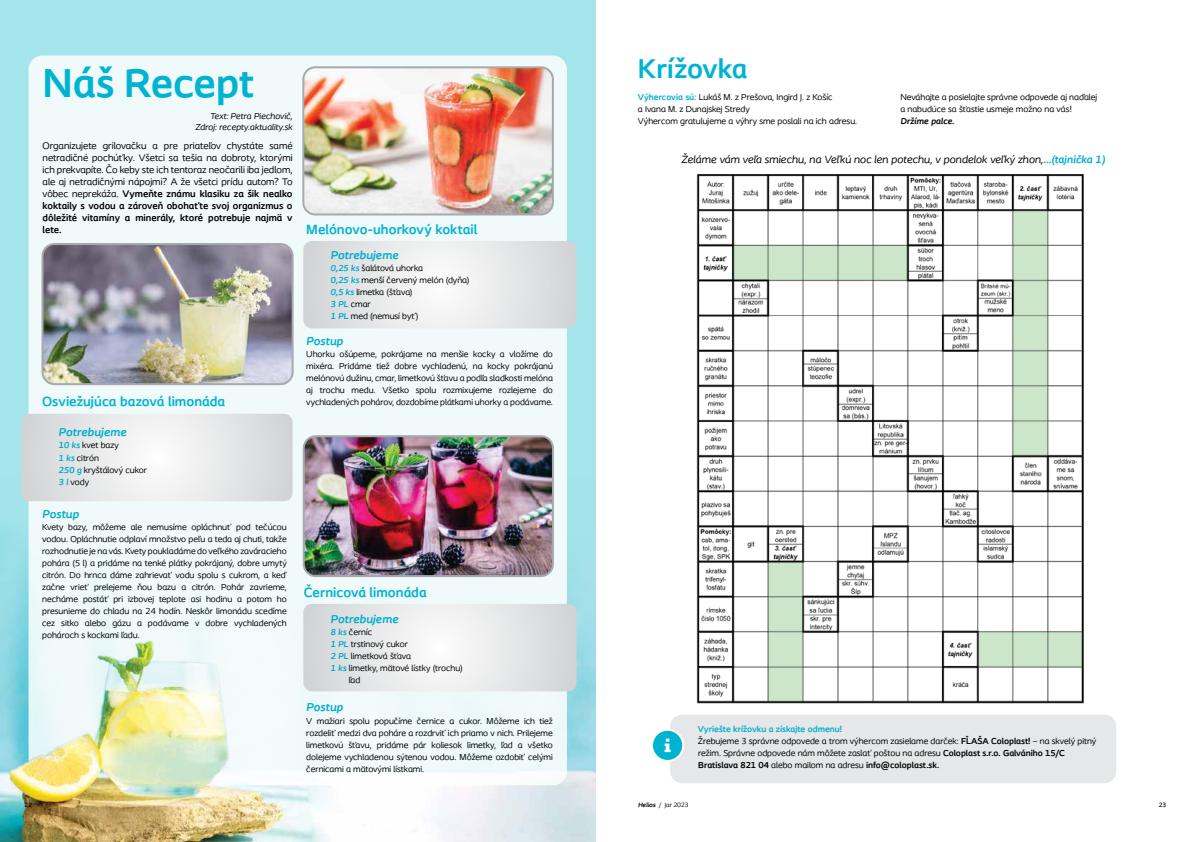
<style>
.page{position:relative;width:1191px;height:842px;background:#fff}
.page>*{position:absolute;margin:0;border:0;box-sizing:border-box;transform-origin:0 0}
.t1{font:700 42.2px "Coloplast";letter-spacing:-.005em;color:#00b4d1}
.t2{font:700 28.4px "Coloplast";letter-spacing:-.005em;color:#00b4d1}
.t3{font:700 14px "Coloplast";color:#00b4d1}
.t4{font:italic 700 12px "Coloplast";color:#00aecd}
.t5{font:italic 11px "Coloplast";color:#000}
.t6{font:10px/12px "Coloplast";color:#000;text-align:justify}
.t7{font:9px/12px "Coloplast";color:#000}
.t8{font:italic 9px/11px "Coloplast";color:#000;text-align:right}
.t9{font:italic 700 9px "Coloplast";color:#000}
.t10{font:6.5px "Coloplast";color:#000}
.t11{font:500 6.5px "Coloplast";color:#000}
.s1{font-weight:700}
.s2{font-weight:700;font-style:italic;color:#00adce}
.s3{font-weight:700;color:#00aecd}
.s4{font-weight:700;color:#00adce}
.s5{font-weight:700;font-style:italic}
</style>
<div class="page">
<img style="left:696px;top:175px;width:388px;height:528px">
<div style="left:670px;top:715px;width:446px;height:68px;background:#e6e7e8;border-radius:12px"></div>
<div style="left:652px;top:730px;width:31px;height:31px;background:#00b4d1;border-radius:50%"></div>
<svg style="left:664px;top:739px;width:6px;height:13px"></svg>
<div style="left:651px;top:729px;width:33px;height:33px;border:2px solid #fff;border-radius:50%"></div>
<div style="left:0;top:0;width:595px;height:842px;background:#a4e4eb"></div>
<img style="left:0;top:501px;width:595px;height:341px">
<div style="left:29px;top:55px;width:538px;height:730px;background:#f1fafb;border-radius:14px"></div>
<img style="left:0;top:634px;width:319px;height:208px">
<svg style="left:303px;top:241px;width:273px;height:87px"></svg>
<svg style="left:303px;top:604px;width:273px;height:87px"></svg>
<svg style="left:21px;top:414px;width:272px;height:87px"></svg>
<img style="left:305px;top:69px;width:247px;height:144px">
<div style="left:302px;top:66px;width:252px;height:149px;border:2px solid #a7a9ac;border-radius:12px"></div>
<img style="left:44px;top:246px;width:247px;height:136px">
<div style="left:41px;top:243px;width:253px;height:142px;border:2px solid #a7a9ac;border-radius:12px"></div>
<img style="left:305px;top:438px;width:246px;height:137px">
<div style="left:303px;top:435px;width:251px;height:142px;border:2px solid #a7a9ac;border-radius:12px"></div>
<h1 class="t1" style="left:43px;top:57px;width:213px">Náš Recept</h1>
<p class="t8" style="left:195px;top:110px;width:99px">Text: Petra Piechovič,<br>Zdroj: recepty.aktuality.sk</p>
<p class="t6" style="left:43px;top:140px;width:251px">Organizujete grilovačku a pre priateľov chystáte samé netradičné pochúťky. Všetci sa tešia na dobroty, ktorými ich prekvapíte. Čo keby ste ich tentoraz neočarili iba jedlom, ale aj netradičnými nápojmi? A že všetci prídu autom? To vôbec neprekáža. <span class="s1">Vymeňte známu klasiku za šik nealko koktaily s vodou a zároveň obohaťte svoj organizmus o dôležité vitamíny a minerály, ktoré potrebuje najmä v lete.</span></p>
<h3 class="t3" style="left:42px;top:393px;width:184px">Osviežujúca bazová limonáda</h3>
<h3 class="t4" style="left:59px;top:425px;width:69px">Potrebujeme</h3>
<p class="t7" style="left:59px;top:439px;width:90px;line-height:12.3px"><span class="s2">10 ks</span> kvet bazy<br><span class="s2">1 ks</span> citrón<br><span class="s2">250 g</span> kryštálový cukor<br><span class="s2">3 l</span> vody</p>
<h3 class="t4" style="left:42px;top:506px;width:38px">Postup</h3>
<p class="t7" style="left:42px;top:521px;width:246px;text-align:justify">Kvety bazy, môžeme ale nemusíme opláchnuť pod tečúcou vodou. Opláchnutie odplaví množstvo peľu a teda aj chuti, takže rozhodnutie je na vás. Kvety poukladáme do veľkého zaváracieho pohára (5 l) a pridáme na tenké plátky pokrájaný, dobre umytý citrón. Do hrnca dáme zahrievať vodu spolu s cukrom, a keď začne vrieť prelejeme ňou bazu a citrón. Pohár zavrieme, necháme postáť pri izbovej teplote asi hodinu a potom ho presunieme do chladu na 24 hodín. Neskôr limonádu scedíme cez sitko alebo gázu a podávame v dobre vychladených pohároch s kockami ľadu.</p>
<h3 class="t3" style="left:306px;top:221px;width:172px">Melónovo-uhorkový koktail</h3>
<h3 class="t4" style="left:330px;top:248px;width:69px">Potrebujeme</h3>
<p class="t7" style="left:330px;top:262px;width:140px"><span class="s2">0,25 ks</span> šalátová uhorka<br><span class="s2">0,25 ks</span> menší červený melón (dyňa)<br><span class="s2">0,5 ks</span> limetka (šťava)<br><span class="s2">3 PL</span> cmar<br><span class="s2">1 PL</span> med (nemusí byť)</p>
<h3 class="t4" style="left:306px;top:334px;width:38px">Postup</h3>
<p class="t7" style="left:306px;top:348px;width:248px;text-align:justify">Uhorku ošúpeme, pokrájame na menšie kocky a vložíme do mixéra. Pridáme tiež dobre vychladenú, na kocky pokrájanú melónovú dužinu, cmar, limetkovú šťavu a podľa sladkosti melóna aj trochu medu. Všetko spolu rozmixujeme rozlejeme do vychladených pohárov, dozdobíme plátkami uhorky a podávame.</p>
<h3 class="t3" style="left:304px;top:584px;width:124px">Černicová limonáda</h3>
<h3 class="t4" style="left:330px;top:611px;width:69px">Potrebujeme</h3>
<p class="t7" style="left:330px;top:625px;width:43px"><span class="s2">8 ks</span> černíc</p>
<p class="t7" style="left:330px;top:637px;width:79px"><span class="s2">1 PL</span> trstinový cukor</p>
<p class="t7" style="left:330px;top:650px;width:82px"><span class="s2">2 PL</span> limetková šťava</p>
<p class="t7" style="left:330px;top:662px;width:134px"><span class="s2">1 ks</span> limetky, mätové lístky (trochu)</p>
<p class="t7" style="left:349px;top:674px;width:13px">ľad</p>
<h3 class="t4" style="left:306px;top:700px;width:38px">Postup</h3>
<p class="t7" style="left:306px;top:715px;width:248px;text-align:justify">V mažiari spolu popučíme černice a cukor. Môžeme ich tiež rozdeliť medzi dva poháre a rozdrviť ich priamo v nich. Prilejeme limetkovú šťavu, pridáme pár koliesok limetky, ľad a všetko dolejeme vychladenou sýtenou vodou. Môžeme ozdobiť celými černicami a mätovými lístkami.</p>
<h2 class="t2" style="left:638px;top:52px;width:111px">Krížovka</h2>
<p class="t7" style="left:638px;top:91px;width:221px"><span class="s3">Výhercovia sú:</span> Lukáš M. z Prešova, Ingird J. z Košíc<br>a Ivana M. z Dunajskej Stredy<br>Výhercom gratulujeme a výhry sme poslali na ich adresu.</p>
<p class="t7" style="left:900px;top:91px;width:198px">Neváhajte a posielajte správne odpovede aj naďalej a nabudúce sa šťastie usmeje možno na vás!</p>
<p class="t9" style="left:900px;top:116px;width:56px">Držíme palce.</p>
<p class="t5" style="left:681px;top:153px;width:425px">Želáme vám veľa smiechu, na Veľkú noc len potechu, v pondelok veľký zhon,<span class="s4">...(tajnička 1)</span></p>
<p class="t7" style="left:697px;top:723px;width:400px"><span class="s3">Vyriešte krížovku a získajte odmenu!<br></span>Žrebujeme 3 správne odpovede a trom výhercom zasielame darček: <span class="s1">FĽAŠA Coloplast!</span> – na skvelý pitný režim. Správne odpovede nám môžete zaslať poštou na adresu <span class="s1">Coloplast s.r.o. Galvániho 15/C Bratislava 821 04</span> alebo mailom na adresu <span class="s1">info@coloplast.sk.</span></p>
<p class="t11" style="left:25px;top:801px;width:9px">22</p>
<p class="t10" style="left:638px;top:801px;width:52px"><span class="s5">Helios</span> / Jar 2023</p>
<p class="t11" style="left:1158px;top:801px;width:9px">23</p>
</div>
